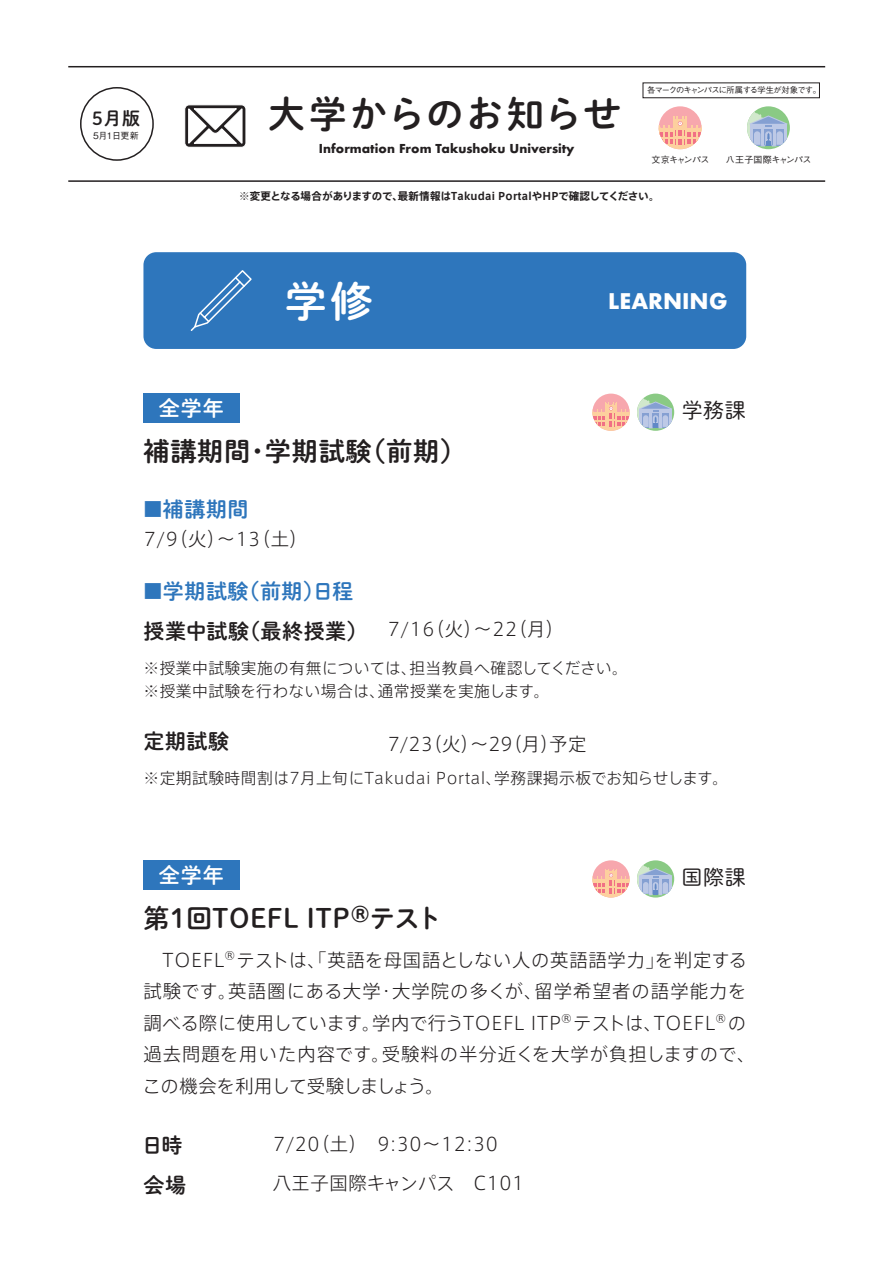
<style>
.page{position:relative;width:893px;height:1263px;background:#fff}
.page>*{position:absolute;margin:0;border:0;box-sizing:border-box;transform-origin:0 0}
.t1{font:42px "Shuei M Go Std B";color:#fff}
.t2{font:37.5px "Shuei M Go Std B";letter-spacing:.05em;color:#231f20}
.t3{font:26.25px "Shuei M Go Std B";letter-spacing:.025em;color:#231f20}
.t4{font:21px "Shuei M Go Std B";letter-spacing:.025em;color:#2e76bc}
.t5{font:700 21px "Futura";color:#fff}
.t6{font:21px "Shuei M Go Std B";letter-spacing:.025em;color:#231f20}
.t7{font:21px "Shuei M Go Std L";letter-spacing:.025em;color:#231f20}
.t8{font:21px "Shuei M Go Std B";letter-spacing:.05em;color:#fff}
.t9{font:300 18.3px/31.5px "Axis Std";letter-spacing:.03em;color:#231f20}
.t10{font:18px "Shuei M Go Std B";color:#231f20}
.t11{font:300 15.75px/23.7px "Axis Std";letter-spacing:.03em;color:#231f20}
.t12{font:700 12px "Futura";color:#231f20}
.t13{font:700 10.5px "Axis Std";letter-spacing:.02em;color:#231f20}
.t14{font:500 9px "Gothic BBB Pro";letter-spacing:-.055em;color:#231f20}
.t15{font:500 8.25px "Gothic BBB Pro";letter-spacing:-.095em;color:#231f20}
.s1{font-family:"Shuei M Go Std B";font-weight:400;font-size:21px}
</style>
<div class="page">
<hr style="left:68px;top:66px;width:757px;height:1px;background:#231f20">
<hr style="left:68px;top:180px;width:757px;height:2px;background:#231f20">
<svg style="left:747px;top:106px;width:43px;height:43px"></svg>
<svg style="left:659px;top:106px;width:43px;height:43px"></svg>
<div style="left:643px;top:83px;width:177px;height:15px;border:1px solid #231f20"></div>
<svg style="left:184px;top:104px;width:62px;height:43px"></svg>
<div style="left:80px;top:87px;width:74px;height:74px;border:2px solid #231f20;border-radius:50%"></div>
<div style="left:143px;top:252px;width:603px;height:97px;background:#2e76bc;border-radius:13px"></div>
<svg style="left:190px;top:270px;width:62px;height:61px"></svg>
<svg style="left:592px;top:394px;width:38px;height:37px"></svg>
<svg style="left:637px;top:394px;width:37px;height:37px"></svg>
<div style="left:143px;top:394px;width:97px;height:29px;background:#2e76bc"></div>
<svg style="left:592px;top:860px;width:38px;height:37px"></svg>
<svg style="left:637px;top:860px;width:37px;height:37px"></svg>
<div style="left:143px;top:860px;width:97px;height:30px;background:#2e76bc"></div>
<p class="t10" style="left:92px;top:105px;width:50px">5月版</p>
<p class="t14" style="left:93px;top:128px;width:47px">5月1日更新</p>
<h2 class="t2" style="left:268px;top:86px;width:355px">大学からのお知らせ</h2>
<p class="t12" style="left:319px;top:140px;width:257px">Information From Takushoku University</p>
<p class="t15" style="left:647px;top:83px;width:176px">各マークのキャンパスに所属する学生が対象です。</p>
<p class="t14" style="left:651px;top:153px;width:59px">文京キャンパス</p>
<p class="t14" style="left:726px;top:153px;width:87px">八王子国際キャンパス</p>
<p class="t13" style="left:239px;top:188px;width:422px">※変更となる場合がありますので、最新情報はTakudai PortalやHPで確認してください。</p>
<p class="t8" style="left:159px;top:393px;width:67px">全学年</p>
<h1 class="t1" style="left:285px;top:270px;width:90px">学修</h1>
<p class="t5" style="left:608px;top:286px;width:121px">LEARNING</p>
<p class="t7" style="left:682px;top:395px;width:66px">学務課</p>
<h3 class="t3" style="left:143px;top:432px;width:324px">補講期間・学期試験（前期）</h3>
<p class="t4" style="left:142px;top:494px;width:108px">■補講期間</p>
<p class="t9" style="left:143px;top:523px;width:166px">7/9（火）～13（土）</p>
<p class="t4" style="left:142px;top:575px;width:212px">■学期試験（前期）日程</p>
<p class="t9" style="left:143px;top:612px;width:422px"><span class="s1">授業中試験（最終授業）</span> 7/16（火）～22（月）</p>
<p class="t11" style="left:143px;top:655px;width:486px">※授業中試験実施の有無については、担当教員へ確認してください。※授業中試験を行わない場合は、通常授業を実施します。</p>
<p class="t6" style="left:143px;top:726px;width:87px">定期試験</p>
<p class="t9" style="left:388px;top:727px;width:200px">7/23（火）～29（月）予定</p>
<p class="t11" style="left:143px;top:766px;width:586px">※定期試験時間割は7月上旬にTakudai Portal、学務課掲示板でお知らせします。</p>
<p class="t8" style="left:159px;top:859px;width:67px">全学年</p>
<h3 class="t3" style="left:143px;top:899px;width:300px">第1回TOEFL ITP®テスト</h3>
<p class="t7" style="left:682px;top:862px;width:66px">国際課</p>
<p class="t9" style="left:143px;top:943px;width:614px">　TOEFL®テストは、「英語を母国語としない人の英語語学力」を判定する試験です。英語圏にある大学・大学院の多くが、留学希望者の語学能力を調べる際に使用しています。学内で行うTOEFL ITP®テストは、TOEFL®の過去問題を用いた内容です。受験料の半分近くを大学が負担しますので、この機会を利用して受験しましょう。</p>
<p class="t6" style="left:142px;top:1130px;width:42px">日時</p>
<p class="t9" style="left:273px;top:1127px;width:227px">7/20（土）　9:30～12:30</p>
<p class="t6" style="left:143px;top:1169px;width:44px">会場</p>
<p class="t9" style="left:273px;top:1167px;width:253px">八王子国際キャンパス　C101</p>
</div>
